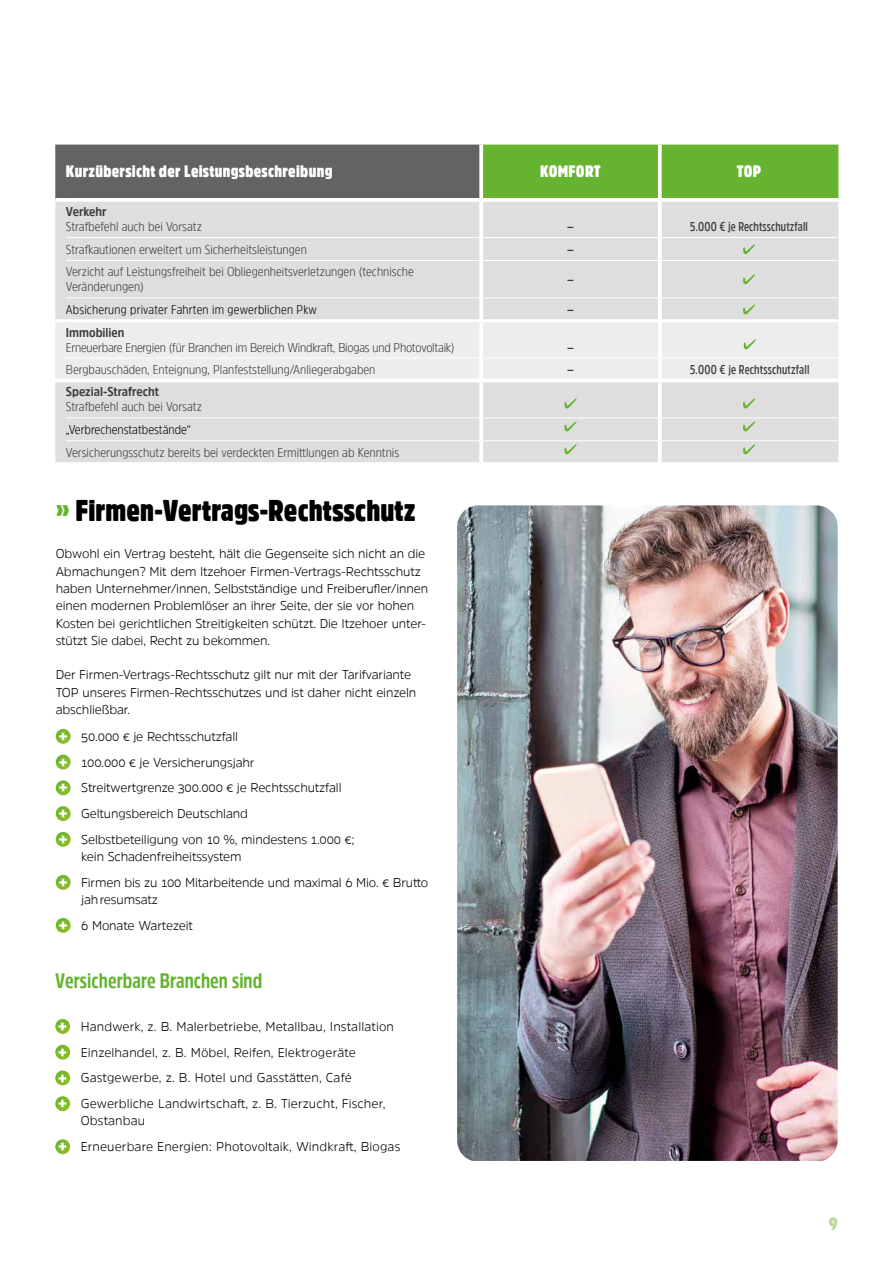
<style>
.page{position:relative;width:893px;height:1263px;background:#fff}
.page>*{position:absolute;margin:0;border:0;box-sizing:border-box;transform-origin:0 0}
.t1{font:900 30px "Amsi Pro Cond";letter-spacing:.005em;color:#000}
.t2{font:700 21px "Amsi Pro Cond";letter-spacing:.005em;color:#65b32e}
.t3{font:900 18px "Amsi Pro Cond";color:#bdd99b}
.t4{font:900 16.5px "Amsi Pro Cond";letter-spacing:.02em;color:#fff}
.t5{font:300 12.75px/17.2px "Amsi Pro";letter-spacing:-.01em;color:#000}
.t6{font:300 12.75px/15px "Amsi Pro Narw";color:#3c3c3b}
.t7{font:300 12.75px/25.8px "Amsi Pro";letter-spacing:.01em;color:#000}
.t8{font:300 12.75px "Amsi Pro Narw";letter-spacing:.015em;color:#000}
.t9{font:600 12.75px "Amsi Pro Cond";letter-spacing:.01em;color:#3c3c3b}
.t10{font:700 12.75px "Amsi Pro Narw";color:#3c3c3b}
.t11{font:700 12.75px "Amsi Pro";color:#3c3c3b}
.s1{color:#65b32e}
.s2{font-weight:900;font-size:15.75px;color:#fff}
</style>
<div class="page">
<svg style="left:55px;top:145px;width:783px;height:53px;background:#64874b"></svg>
<div style="left:55px;top:202px;width:783px;height:260px;background:#dedede"></div>
<div style="left:55px;top:322px;width:783px;height:56px;background:#ededed"></div>
<hr style="left:55px;top:378px;width:11px;height:4px;background:#fff">
<hr style="left:66px;top:378px;width:415px;height:4px;background:#fff">
<hr style="left:481px;top:378px;width:179px;height:4px;background:#fff">
<hr style="left:660px;top:378px;width:178px;height:4px;background:#fff">
<svg style="left:479px;top:145px;width:4px;height:53px"></svg>
<svg style="left:658px;top:145px;width:4px;height:53px"></svg>
<hr style="left:658px;top:382px;width:4px;height:35px;background:#fff">
<hr style="left:658px;top:418px;width:4px;height:22px;background:#fff">
<hr style="left:479px;top:382px;width:4px;height:35px;background:#fff">
<hr style="left:479px;top:418px;width:4px;height:22px;background:#fff">
<hr style="left:479px;top:202px;width:4px;height:35px;background:#fff">
<hr style="left:479px;top:238px;width:4px;height:22px;background:#fff">
<hr style="left:479px;top:261px;width:4px;height:36px;background:#fff">
<hr style="left:479px;top:298px;width:4px;height:21px;background:#fff">
<hr style="left:479px;top:441px;width:4px;height:21px;background:#fff">
<hr style="left:658px;top:202px;width:4px;height:35px;background:#fff">
<hr style="left:658px;top:238px;width:4px;height:22px;background:#fff">
<hr style="left:658px;top:261px;width:4px;height:36px;background:#fff">
<hr style="left:658px;top:298px;width:4px;height:21px;background:#fff">
<hr style="left:658px;top:441px;width:4px;height:21px;background:#fff">
<hr style="left:479px;top:322px;width:4px;height:36px;background:#fff">
<hr style="left:479px;top:358px;width:4px;height:20px;background:#fff">
<hr style="left:658px;top:322px;width:4px;height:36px;background:#fff">
<hr style="left:658px;top:358px;width:4px;height:20px;background:#fff">
<hr style="left:66px;top:237px;width:415px;height:1px;background:#fff">
<hr style="left:66px;top:440px;width:415px;height:1px;background:#fff">
<hr style="left:481px;top:237px;width:179px;height:1px;background:#fff">
<hr style="left:481px;top:440px;width:179px;height:1px;background:#fff">
<hr style="left:660px;top:237px;width:178px;height:1px;background:#fff">
<hr style="left:660px;top:440px;width:178px;height:1px;background:#fff">
<hr style="left:66px;top:358px;width:415px;height:1px;background:#fff">
<hr style="left:481px;top:358px;width:179px;height:1px;background:#fff">
<hr style="left:660px;top:358px;width:178px;height:1px;background:#fff">
<hr style="left:66px;top:417px;width:415px;height:1px;background:#fff">
<hr style="left:481px;top:417px;width:179px;height:1px;background:#fff">
<hr style="left:660px;top:417px;width:178px;height:1px;background:#fff">
<svg style="left:55px;top:319px;width:11px;height:3px"></svg>
<hr style="left:66px;top:319px;width:415px;height:3px;background:#fff">
<hr style="left:481px;top:319px;width:179px;height:3px;background:#fff">
<hr style="left:660px;top:319px;width:178px;height:3px;background:#fff">
<hr style="left:66px;top:260px;width:415px;height:1px;background:#fff">
<hr style="left:481px;top:260px;width:179px;height:1px;background:#fff">
<hr style="left:660px;top:260px;width:178px;height:1px;background:#fff">
<hr style="left:66px;top:297px;width:415px;height:1px;background:#fff">
<hr style="left:481px;top:297px;width:179px;height:1px;background:#fff">
<hr style="left:660px;top:297px;width:178px;height:1px;background:#fff">
<svg style="left:743px;top:244px;width:12px;height:10px"></svg>
<svg style="left:743px;top:274px;width:12px;height:10px"></svg>
<svg style="left:743px;top:304px;width:12px;height:10px"></svg>
<svg style="left:744px;top:339px;width:12px;height:10px"></svg>
<svg style="left:564px;top:398px;width:13px;height:10px"></svg>
<svg style="left:743px;top:398px;width:12px;height:10px"></svg>
<svg style="left:564px;top:421px;width:13px;height:10px"></svg>
<svg style="left:743px;top:421px;width:12px;height:10px"></svg>
<svg style="left:564px;top:444px;width:13px;height:10px"></svg>
<svg style="left:743px;top:444px;width:12px;height:10px"></svg>
<svg style="left:56px;top:729px;width:15px;height:15px"></svg>
<svg style="left:56px;top:755px;width:15px;height:14px"></svg>
<svg style="left:56px;top:780px;width:15px;height:15px"></svg>
<svg style="left:56px;top:806px;width:15px;height:15px"></svg>
<svg style="left:56px;top:832px;width:15px;height:15px"></svg>
<svg style="left:56px;top:875px;width:15px;height:15px"></svg>
<svg style="left:56px;top:918px;width:15px;height:15px"></svg>
<svg style="left:55px;top:1019px;width:15px;height:15px"></svg>
<svg style="left:55px;top:1045px;width:15px;height:15px"></svg>
<svg style="left:55px;top:1070px;width:15px;height:15px"></svg>
<svg style="left:55px;top:1096px;width:15px;height:15px"></svg>
<svg style="left:55px;top:1139px;width:15px;height:15px"></svg>
<img style="left:457px;top:505px;width:381px;height:656px">
<p class="t4" style="left:66px;top:160px;width:268px">Kurzübersicht der Leistungsbeschreibung</p>
<p class="t4" style="left:540px;top:160px;width:62px">KOMFORT</p>
<p class="t4" style="left:737px;top:160px;width:26px">TOP</p>
<p class="t10" style="left:66px;top:203px;width:42px">Verkehr</p>
<p class="t6" style="left:66px;top:219px;width:137px">Strafbefehl auch bei Vorsatz</p>
<p class="t11" style="left:567px;top:218px;width:9px">‒</p>
<p class="t9" style="left:690px;top:218px;width:119px">5.000 € je Rechtsschutzfall</p>
<p class="t6" style="left:66px;top:241px;width:243px">Strafkautionen erweitert um Sicherheitsleistungen</p>
<p class="t11" style="left:567px;top:241px;width:9px">‒</p>
<p class="t6" style="left:66px;top:264px;width:349px">Verzicht auf Leistungsfreiheit bei Obliegenheitsverletzungen (technische<br>Veränderungen)</p>
<p class="t11" style="left:567px;top:271px;width:9px">‒</p>
<p class="t8" style="left:66px;top:301px;width:253px">Absicherung privater Fahrten im gewerblichen Pkw</p>
<p class="t11" style="left:567px;top:301px;width:9px">‒</p>
<p class="t10" style="left:66px;top:323px;width:60px">Immobilien</p>
<p class="t6" style="left:66px;top:339px;width:390px">Erneuerbare Energien (für Branchen im Bereich Windkraft, Biogas und Photovoltaik)</p>
<p class="t11" style="left:567px;top:338px;width:9px">‒</p>
<p class="t6" style="left:66px;top:362px;width:311px">Bergbauschäden, Enteignung, Planfeststellung/Anliegerabgaben</p>
<p class="t11" style="left:567px;top:361px;width:9px">‒</p>
<p class="t9" style="left:690px;top:361px;width:121px">5.000 € je Rechtsschutzfall</p>
<p class="t10" style="left:66px;top:383px;width:95px">Spezial-Strafrecht</p>
<p class="t6" style="left:66px;top:399px;width:137px">Strafbefehl auch bei Vorsatz</p>
<p class="t8" style="left:66px;top:421px;width:127px">„Verbrechenstatbestände“</p>
<p class="t6" style="left:66px;top:445px;width:335px">Versicherungsschutz bereits bei verdeckten Ermittlungen ab Kenntnis</p>
<h1 class="t1" style="left:56px;top:490px;width:361px"><span class="s1">»</span> Firmen-Vertrags-Rechtsschutz</h1>
<p class="t5" style="left:56px;top:545px;width:374px">Obwohl ein Vertrag besteht, hält die Gegenseite sich nicht an die Abmachungen? Mit dem Itzehoer Firmen-Vertrags-Rechtsschutz haben Unternehmer/innen, Selbstständige und Freiberufler/innen einen modernen Problemlöser an ihrer Seite, der sie vor hohen Kosten bei gerichtlichen Streitigkeiten schützt. Die Itzehoer unter&shy;stützt Sie dabei, Recht zu bekommen.</p>
<p class="t5" style="left:56px;top:666px;width:362px">Der Firmen-Vertrags-Rechtsschutz gilt nur mit der Tarifvariante<br>TOP unseres Firmen-Rechtsschutzes und ist daher nicht einzeln abschließbar.</p>
<p class="t5" style="left:58px;top:723px;width:298px;line-height:25.8px"><span class="s2">+</span> 50.000 € je Rechtsschutzfall<br><span class="s2">+</span> 100.000 € je Versicherungsjahr<br><span class="s2">+</span> Streitwertgrenze 300.000 € je Rechtsschutzfall<br><span class="s2">+</span> Geltungsbereich Deutschland<br><span class="s2">+</span> Selbstbeteiligung von 10 %, mindestens 1.000 €;</p>
<p class="t5" style="left:58px;top:843px;width:371px;line-height:25.8px;text-indent:23px">kein Schadenfreiheitssystem<br><span class="s2">+</span> Firmen bis zu 100 Mitarbeitende und maximal 6 Mio. € Brutto</p>
<p class="t5" style="left:58px;top:886px;width:136px;line-height:25.8px;text-indent:23px">jahresumsatz<br><span class="s2">+</span> 6 Monate Wartezeit</p>
<h2 class="t2" style="left:55px;top:966px;width:209px">Versicherbare Branchen sind</h2>
<p class="t7" style="left:58px;top:1013px;width:338px"><span class="s2">+</span> Handwerk, z. B. Malerbetriebe, Metallbau, Installation <span class="s2">+</span> Einzelhandel, z. B. Möbel, Reifen, Elektrogeräte<br><span class="s2">+</span> Gastgewerbe, z. B. Hotel und Gasstätten, Café<br><span class="s2">+</span> Gewerbliche Landwirtschaft, z. B. Tierzucht, Fischer,</p>
<p class="t7" style="left:58px;top:1108px;width:344px;text-indent:23px">Obstanbau<br><span class="s2">+</span> Erneuerbare Energien: Photovoltaik, Windkraft, Biogas</p>
<h3 class="t3" style="left:829px;top:1210px;width:10px">9</h3>
</div>
